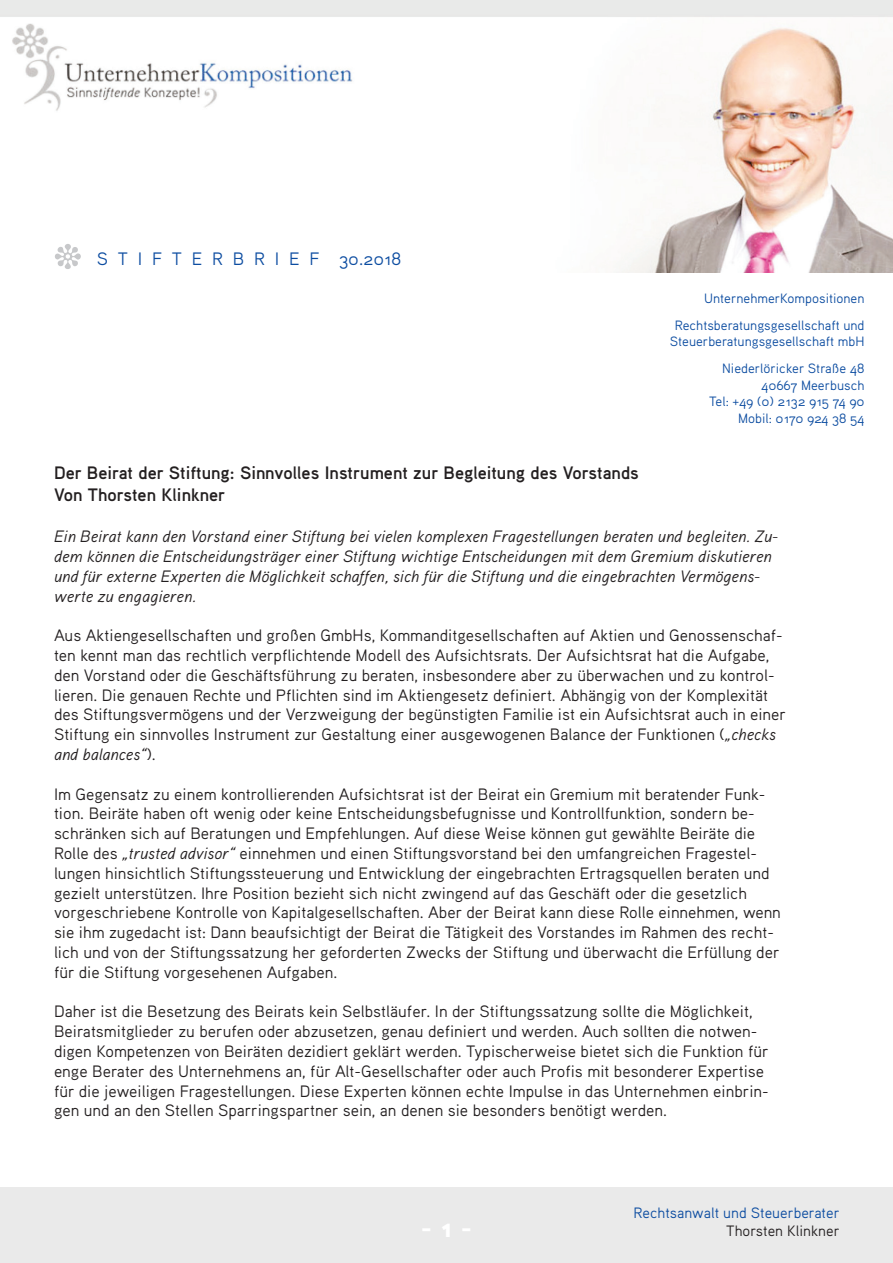
<style>
.page{position:relative;width:893px;height:1263px;background:#fff}
.page>*{position:absolute;margin:0;border:0;box-sizing:border-box;transform-origin:0 0}
.t1{font:27px "Aaux Pro Black OSF";color:#fff}
.t2{font:18px/21.6px "Aaux Pro Bold OSF";color:#231f20}
.t3{font:18px "Aaux Pro Regular OSF";color:#0d4da1}
.t4{font:16.5px/19.8px "Aaux Pro Regular OSF";color:#231f20}
.t5{font:16.5px/19.8px "Aaux Pro Regular Italic OSF";color:#231f20}
.t6{font:15px "Aaux Pro Regular OSF";color:#0d4da1}
.t7{font:15px "Aaux Pro Regular OSF";color:#231f20}
.t8{font:13.5px/16.5px "Aaux Pro Regular OSF";color:#0d4da1;text-align:right}
.s1{font-size:17.85px}
.s2{font-size:13.35px}
.s3{font-family:"Aaux Pro Regular Italic OSF"}
.s4{font-family:"Aaux Pro Regular OSF"}
</style>
<div class="page">
<img style="left:0;top:0;width:893px;height:272px">
<svg style="left:55px;top:243px;width:26px;height:26px"></svg>
<p class="t3" style="left:97px;top:247px;width:306px">S T I F T E R B R I E F <span class="s1">30</span>.20<span class="s1">1</span>8</p>
<p class="t8" style="left:675px;top:284px;width:191px;line-height:27px">UnternehmerKompositionen<br>Rechtsberatungsgesellschaft und</p>
<p class="t8" style="left:670px;top:327px;width:196px;line-height:27.3px">Steuerberatungsgesellschaft mbH<br>Niederlöricker Straße 48</p>
<p class="t8" style="left:709px;top:376px;width:157px">40667 Meerbusch<br>Tel: +49 (0) 2<span class="s2">1</span>32 9<span class="s2">1</span>5 74 90<br>Mobil: 0<span class="s2">1</span>70 924 38 54</p>
<p class="t2" style="left:54px;top:462px;width:586px">Der Beirat der Stiftung: Sinnvolles Instrument zur Begleitung des Vorstands<br>Von Thorsten Klinkner</p>
<p class="t5" style="left:54px;top:526px;width:726px">Ein Beirat kann den Vorstand einer Stiftung bei vielen komplexen Fragestellungen beraten und begleiten. Zu&shy;dem können die Entscheidungsträger einer Stiftung wichtige Entscheidungen mit dem Gremium diskutieren und für externe Experten die Möglichkeit schaffen, sich für die Stiftung und die eingebrachten Vermögens&shy;werte zu engagieren.</p>
<p class="t4" style="left:54px;top:625px;width:734px">Aus Aktiengesellschaften und großen GmbHs, Kommanditgesellschaften auf Aktien und Genossenschaf&shy;ten kennt man das rechtlich verpflichtende Modell des Aufsichtsrats. Der Aufsichtsrat hat die Aufgabe, den Vorstand oder die Geschäftsführung zu beraten, insbesondere aber zu überwachen und zu kontrol&shy;lieren. Die genauen Rechte und Pflichten sind im Aktiengesetz definiert. Abhängig von der Komplexität des Stiftungsvermögens und der Verzweigung der begünstigten Familie ist ein Aufsichtsrat auch in einer Stiftung ein sinnvolles Instrument zur Gestaltung einer ausgewogenen Balance der Funktionen (<span class="s3">„checks</span></p>
<p class="t5" style="left:54px;top:744px;width:103px">and balances“<span class="s4">).</span></p>
<p class="t4" style="left:54px;top:783px;width:728px">Im Gegensatz zu einem kontrollierenden Aufsichtsrat ist der Beirat ein Gremium mit beratender Funk&shy;tion. Beiräte haben oft wenig oder keine Entscheidungsbefugnisse und Kontrollfunktion, sondern be&shy;schränken sich auf Beratungen und Empfehlungen. Auf diese Weise können gut gewählte Beiräte die Rolle des <span class="s3">„trusted advisor“</span> einnehmen und einen Stiftungsvorstand bei den umfangreichen Fragestel&shy;lungen hinsichtlich Stiftungssteuerung und Entwicklung der eingebrachten Ertragsquellen beraten und gezielt unterstützen. Ihre Position bezieht sich nicht zwingend auf das Geschäft oder die gesetzlich vorgeschriebene Kontrolle von Kapitalgesellschaften. Aber der Beirat kann diese Rolle einnehmen, wenn sie ihm zugedacht ist: Dann beaufsichtigt der Beirat die Tätigkeit des Vorstandes im Rahmen des recht&shy;lich und von der Stiftungssatzung her geforderten Zwecks der Stiftung und überwacht die Erfüllung der für die Stiftung vorgesehenen Aufgaben.</p>
<p class="t4" style="left:54px;top:1001px;width:716px">Daher ist die Besetzung des Beirats kein Selbstläufer. In der Stiftungssatzung sollte die Möglichkeit, Beiratsmitglieder zu berufen oder abzusetzen, genau definiert und werden. Auch sollten die notwen&shy;digen Kompetenzen von Beiräten dezidiert geklärt werden. Typischerweise bietet sich die Funktion für enge Berater des Unternehmens an, für Alt-Gesellschafter oder auch Profis mit besonderer Expertise für die jeweiligen Fragestellungen. Diese Experten können echte Impulse in das Unternehmen einbrin&shy;gen und an den Stellen Sparringspartner sein, an denen sie besonders benötigt werden.</p>
<h1 class="t1" style="left:421px;top:1210px;width:53px">- 1 -</h1>
<p class="t6" style="left:634px;top:1203px;width:208px">Rechtsanwalt und Steuerberater</p>
<p class="t7" style="left:726px;top:1221px;width:115px">Thorsten Klinkner</p>
</div>
